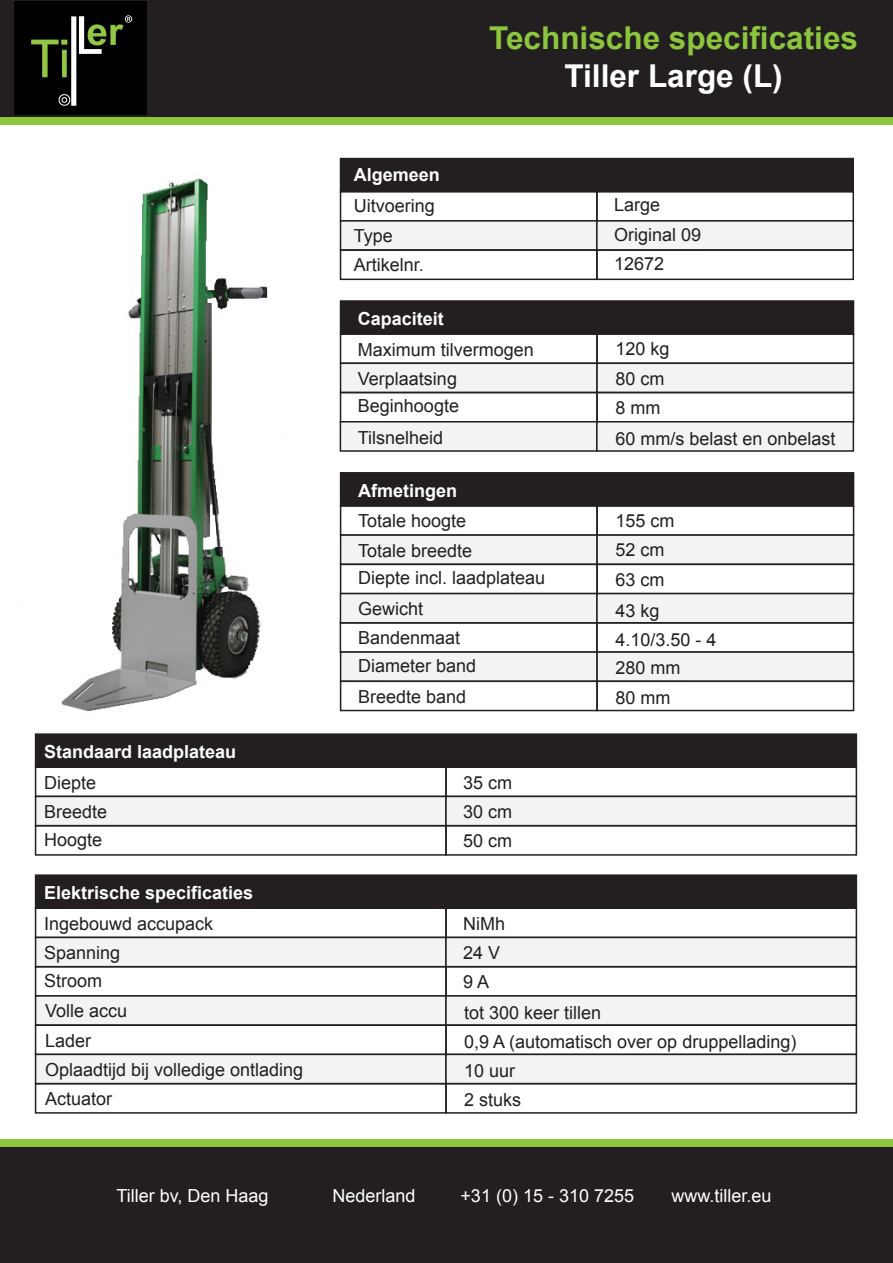
<style>
.page{position:relative;width:893px;height:1263px;background:#fff}
.page>*{position:absolute;margin:0;border:0;box-sizing:border-box;transform-origin:0 0}
.t1{font:700 31.5px "Arial";color:#8bc63e}
.t2{font:700 31.5px "Arial";color:#fff}
.t3{font:18px "Arial";color:#231f20}
.t4{font:700 18px "Arial";color:#fff}
.t5{font:18px "Arial";color:#fff}
</style>
<div class="page">
<img style="left:34px;top:157px;width:324px;height:622px">
<div style="left:0;top:0;width:893px;height:121px;background:#231f20"></div>
<div style="left:0;top:118px;width:893px;height:7px;background:#8bc63e"></div>
<div style="left:0;top:1143px;width:893px;height:120px;background:#231f20"></div>
<div style="left:0;top:1139px;width:893px;height:7px;background:#8bc63e"></div>
<img style="left:15px;top:2px;width:131px;height:113px">
<div style="left:340px;top:362px;width:258px;height:31px;background:#f2f3f4;border:2px solid #231f20"></div>
<div style="left:596px;top:362px;width:258px;height:31px;background:#f2f3f4;border:2px solid #231f20"></div>
<div style="left:340px;top:392px;width:258px;height:30px;border:2px solid #231f20"></div>
<div style="left:596px;top:392px;width:258px;height:30px;border:2px solid #231f20"></div>
<div style="left:340px;top:421px;width:258px;height:31px;background:#f2f3f4;border:2px solid #231f20"></div>
<div style="left:596px;top:421px;width:258px;height:31px;background:#f2f3f4;border:2px solid #231f20"></div>
<div style="left:340px;top:300px;width:514px;height:35px;background:#231f20;border:2px solid #231f20"></div>
<div style="left:340px;top:220px;width:258px;height:31px;background:#f2f3f4;border:2px solid #231f20"></div>
<div style="left:596px;top:220px;width:258px;height:31px;background:#f2f3f4;border:2px solid #231f20"></div>
<div style="left:340px;top:249px;width:258px;height:31px;border:2px solid #231f20"></div>
<div style="left:596px;top:249px;width:258px;height:31px;border:2px solid #231f20"></div>
<div style="left:340px;top:158px;width:514px;height:34px;background:#231f20"></div>
<div style="left:340px;top:534px;width:258px;height:31px;background:#f2f3f4;border:2px solid #231f20"></div>
<div style="left:596px;top:534px;width:258px;height:31px;background:#f2f3f4;border:2px solid #231f20"></div>
<div style="left:340px;top:564px;width:258px;height:30px;border:2px solid #231f20"></div>
<div style="left:596px;top:564px;width:258px;height:30px;border:2px solid #231f20"></div>
<div style="left:340px;top:593px;width:258px;height:30px;background:#f2f3f4;border:2px solid #231f20"></div>
<div style="left:596px;top:593px;width:258px;height:30px;background:#f2f3f4;border:2px solid #231f20"></div>
<div style="left:340px;top:622px;width:258px;height:31px;border:2px solid #231f20"></div>
<div style="left:596px;top:622px;width:258px;height:31px;border:2px solid #231f20"></div>
<div style="left:340px;top:651px;width:258px;height:31px;background:#f2f3f4;border:2px solid #231f20"></div>
<div style="left:596px;top:651px;width:258px;height:31px;background:#f2f3f4;border:2px solid #231f20"></div>
<div style="left:340px;top:680px;width:258px;height:31px;border:2px solid #231f20"></div>
<div style="left:596px;top:680px;width:258px;height:31px;border:2px solid #231f20"></div>
<div style="left:340px;top:472px;width:514px;height:35px;background:#231f20;border:2px solid #231f20"></div>
<div style="left:35px;top:796px;width:412px;height:30px;background:#f2f3f4;border:2px solid #231f20"></div>
<div style="left:445px;top:796px;width:412px;height:30px;background:#f2f3f4;border:2px solid #231f20"></div>
<div style="left:35px;top:825px;width:412px;height:31px;border:2px solid #231f20"></div>
<div style="left:445px;top:825px;width:412px;height:31px;border:2px solid #231f20"></div>
<div style="left:35px;top:733px;width:822px;height:35px;background:#231f20;border:2px solid #231f20"></div>
<div style="left:35px;top:937px;width:412px;height:30px;background:#f2f3f4;border:2px solid #231f20"></div>
<div style="left:445px;top:937px;width:412px;height:30px;background:#f2f3f4;border:2px solid #231f20"></div>
<div style="left:35px;top:966px;width:412px;height:31px;border:2px solid #231f20"></div>
<div style="left:445px;top:966px;width:412px;height:31px;border:2px solid #231f20"></div>
<div style="left:35px;top:995px;width:412px;height:31px;background:#f2f3f4;border:2px solid #231f20"></div>
<div style="left:445px;top:995px;width:412px;height:31px;background:#f2f3f4;border:2px solid #231f20"></div>
<div style="left:35px;top:1024px;width:412px;height:31px;border:2px solid #231f20"></div>
<div style="left:445px;top:1024px;width:412px;height:31px;border:2px solid #231f20"></div>
<div style="left:35px;top:1054px;width:412px;height:30px;background:#f2f3f4;border:2px solid #231f20"></div>
<div style="left:445px;top:1054px;width:412px;height:30px;background:#f2f3f4;border:2px solid #231f20"></div>
<div style="left:35px;top:1083px;width:412px;height:30px;border:2px solid #231f20"></div>
<div style="left:445px;top:1083px;width:412px;height:30px;border:2px solid #231f20"></div>
<div style="left:35px;top:874px;width:822px;height:35px;background:#231f20;border:2px solid #231f20"></div>
<h1 class="t1" style="left:489px;top:17px;width:370px">Technische specificaties</h1>
<h1 class="t2" style="left:564px;top:55px;width:220px">Tiller Large (L)</h1>
<p class="t4" style="left:354px;top:163px;width:88px">Algemeen</p>
<p class="t3" style="left:354px;top:194px;width:83px">Uitvoering</p>
<p class="t3" style="left:614px;top:193px;width:48px">Large</p>
<p class="t3" style="left:354px;top:223px;width:41px">Type</p>
<p class="t3" style="left:614px;top:223px;width:89px">Original 09</p>
<p class="t3" style="left:354px;top:252px;width:72px">Artikelnr.</p>
<p class="t3" style="left:614px;top:252px;width:52px">12672</p>
<p class="t4" style="left:358px;top:307px;width:88px">Capaciteit</p>
<p class="t3" style="left:358px;top:338px;width:178px">Maximum tilvermogen</p>
<p class="t3" style="left:615px;top:337px;width:56px">120 kg</p>
<p class="t3" style="left:358px;top:367px;width:101px">Verplaatsing</p>
<p class="t3" style="left:615px;top:366px;width:51px">80 cm</p>
<p class="t3" style="left:358px;top:394px;width:103px">Beginhoogte</p>
<p class="t3" style="left:615px;top:396px;width:47px">8 mm</p>
<p class="t3" style="left:358px;top:425px;width:87px">Tilsnelheid</p>
<p class="t3" style="left:615px;top:427px;width:222px">60 mm/s belast en onbelast</p>
<p class="t4" style="left:358px;top:479px;width:100px">Afmetingen</p>
<p class="t3" style="left:358px;top:509px;width:110px">Totale hoogte</p>
<p class="t3" style="left:616px;top:509px;width:61px">155 cm</p>
<p class="t3" style="left:358px;top:539px;width:116px">Totale breedte</p>
<p class="t3" style="left:616px;top:538px;width:51px">52 cm</p>
<p class="t3" style="left:358px;top:566px;width:189px">Diepte incl. laadplateau</p>
<p class="t3" style="left:616px;top:567px;width:51px">63 cm</p>
<p class="t3" style="left:358px;top:597px;width:67px">Gewicht</p>
<p class="t3" style="left:616px;top:599px;width:46px">43 kg</p>
<p class="t3" style="left:358px;top:626px;width:104px">Bandenmaat</p>
<p class="t3" style="left:616px;top:627px;width:103px">4.10/3.50 - 4</p>
<p class="t3" style="left:358px;top:654px;width:120px">Diameter band</p>
<p class="t3" style="left:616px;top:656px;width:67px">280 mm</p>
<p class="t3" style="left:358px;top:684px;width:110px">Breedte band</p>
<p class="t3" style="left:616px;top:686px;width:57px">80 mm</p>
<p class="t4" style="left:44px;top:740px;width:194px">Standaard laadplateau</p>
<p class="t3" style="left:44px;top:771px;width:54px">Diepte</p>
<p class="t3" style="left:463px;top:770px;width:51px">35 cm</p>
<p class="t3" style="left:44px;top:800px;width:65px">Breedte</p>
<p class="t3" style="left:463px;top:800px;width:51px">30 cm</p>
<p class="t3" style="left:44px;top:827px;width:60px">Hoogte</p>
<p class="t3" style="left:463px;top:829px;width:51px">50 cm</p>
<p class="t4" style="left:44px;top:881px;width:211px">Elektrische specificaties</p>
<p class="t3" style="left:44px;top:912px;width:171px">Ingebouwd accupack</p>
<p class="t3" style="left:463px;top:911px;width:43px">NiMh</p>
<p class="t3" style="left:44px;top:941px;width:78px">Spanning</p>
<p class="t3" style="left:463px;top:941px;width:39px">24 V</p>
<p class="t3" style="left:44px;top:968px;width:60px">Stroom</p>
<p class="t3" style="left:463px;top:970px;width:28px">9 A</p>
<p class="t3" style="left:45px;top:999px;width:84px">Volle accu</p>
<p class="t3" style="left:464px;top:1000px;width:139px">tot 300 keer tillen</p>
<p class="t3" style="left:45px;top:1028px;width:48px">Lader</p>
<p class="t3" style="left:464px;top:1030px;width:334px">0,9 A (automatisch over op druppellading)</p>
<p class="t3" style="left:45px;top:1057px;width:260px">Oplaadtijd bij volledige ontlading</p>
<p class="t3" style="left:464px;top:1059px;width:53px">10 uur</p>
<p class="t3" style="left:45px;top:1087px;width:69px">Actuator</p>
<p class="t3" style="left:464px;top:1088px;width:59px">2 stuks</p>
<p class="t5" style="left:116px;top:1184px;width:154px">Tiller bv, Den Haag</p>
<p class="t5" style="left:332px;top:1184px;width:85px">Nederland</p>
<p class="t5" style="left:460px;top:1184px;width:175px">+31 (0) 15 - 310 7255</p>
<p class="t5" style="left:671px;top:1184px;width:102px">www.tiller.eu</p>
</div>
